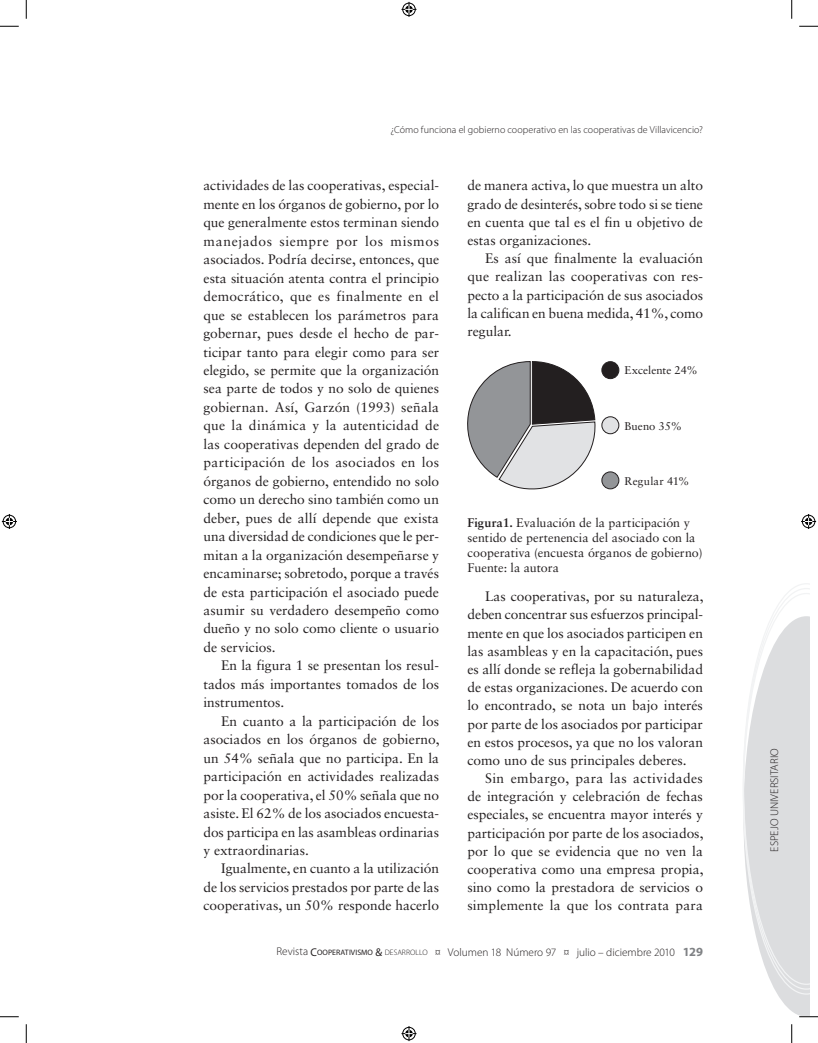
<style>
.page{position:relative;width:818px;height:1043px;background:#fff}
.page>*{position:absolute;margin:0;border:0;box-sizing:border-box;transform-origin:0 0}
.t1{font:13.75px/18.5px "Sabon LT Std";color:#231f20;text-align:justify}
.t2{font:12.5px/15px "Sabon LT Std";color:#231f20}
.t3{font:700 12.5px "Myriad Pro";color:#808285}
.t4{font:300 11.25px "Myriad Pro";color:#231f20}
.t5{font:11.25px "Sabon LT Std";letter-spacing:.01em;color:#231f20}
.t6{font:300 10px "Myriad Pro";letter-spacing:.005em;color:#231f20}
.s1{font-weight:700}
.s2{font-weight:400}
.s3{font-weight:400;font-size:7.88px}
.s4{font-size:7.88px}
</style>
<div class="page">
<svg style="left:467px;top:361px;width:129px;height:129px"></svg>
<div style="left:602px;top:361px;width:16px;height:17px;background:#231f20;border-radius:50%"></div>
<div style="left:601px;top:361px;width:18px;height:18px;border:1px solid #231f20;border-radius:50%"></div>
<div style="left:602px;top:417px;width:16px;height:17px;background:#e1e2e4;border-radius:50%"></div>
<div style="left:601px;top:416px;width:18px;height:18px;border:1px solid #231f20;border-radius:50%"></div>
<div style="left:602px;top:472px;width:16px;height:17px;background:#939598;border-radius:50%"></div>
<div style="left:601px;top:472px;width:18px;height:17px;border:1px solid #231f20;border-radius:50%"></div>
<svg style="left:0;top:25px;width:19px;height:2px"></svg>
<svg style="left:799px;top:25px;width:19px;height:2px"></svg>
<svg style="left:0;top:1016px;width:19px;height:1px"></svg>
<svg style="left:743px;top:583px;width:75px;height:434px"></svg>
<svg style="left:25px;top:0;width:2px;height:19px"></svg>
<svg style="left:25px;top:1024px;width:2px;height:18px"></svg>
<svg style="left:791px;top:0;width:1px;height:19px"></svg>
<svg style="left:791px;top:1024px;width:1px;height:18px"></svg>
<svg style="left:401px;top:2px;width:15px;height:15px"></svg>
<svg style="left:401px;top:1026px;width:15px;height:15px"></svg>
<svg style="left:2px;top:514px;width:15px;height:15px"></svg>
<svg style="left:801px;top:514px;width:15px;height:15px"></svg>
<p class="t6" style="left:390px;top:124px;width:314px">¿Cómo funciona el gobierno cooperativo en las cooperativas de Villavicencio?</p>
<p class="t1" style="left:203px;top:176px;width:237px">actividades de las cooperativas, especial&shy;mente en los órganos de gobierno, por lo que generalmente estos terminan siendo manejados siempre por los mismos asociados. Podría decirse, entonces, que esta situación atenta contra el principio democrático, que es finalmente en el que se establecen los parámetros para gobernar, pues desde el hecho de par&shy;ticipar tanto para elegir como para ser elegido, se permite que la organización sea parte de todos y no solo de quienes gobiernan. Así, Garzón (1993) señala que la dinámica y la autenticidad de las cooperativas dependen del grado de participación de los asociados en los órganos de gobierno, entendido no solo como un derecho sino también como un deber, pues de allí depende que exista una diversidad de condiciones que le per&shy;mitan a la organización desempeñarse y encaminarse; sobretodo, porque a través de esta participación el asociado puede asumir su verdadero desempeño como dueño y no solo como cliente o usuario de servicios.</p>
<p class="t1" style="left:203px;top:656px;width:237px;text-indent:18px">En la figura 1 se presentan los resul&shy;tados más importantes tomados de los instrumentos.</p>
<p class="t1" style="left:203px;top:711px;width:237px;text-indent:18px">En cuanto a la participación de los asociados en los órganos de gobierno, un 54% señala que no participa. En la participación en actividades realizadas por la cooperativa, el 50% señala que no asiste. El 62% de los asociados encuesta&shy;dos participa en las asambleas ordinarias y extraordinarias.</p>
<p class="t1" style="left:203px;top:859px;width:237px;text-indent:18px">Igualmente, en cuanto a la utilización de los servicios prestados por parte de las cooperativas, un 50% responde hacerlo</p>
<p class="t1" style="left:467px;top:176px;width:237px;line-height:18.1px">de manera activa, lo que muestra un alto grado de desinterés, sobre todo si se tiene en cuenta que tal es el fin u objetivo de estas organizaciones.</p>
<p class="t1" style="left:467px;top:249px;width:237px;line-height:18.1px;text-indent:18px">Es así que finalmente la evaluación que realizan las cooperativas con res&shy;pecto a la participación de sus asociados la califican en buena medida, 41%, como regular.</p>
<p class="t5" style="left:624px;top:364px;width:75px">Excelente 24%</p>
<p class="t5" style="left:624px;top:419px;width:59px">Bueno 35%</p>
<p class="t5" style="left:624px;top:474px;width:66px">Regular 41%</p>
<p class="t2" style="left:467px;top:515px;width:236px"><span class="s1">Figura1.</span> Evaluación de la participación y sentido de pertenencia del asociado con la cooperativa (encuesta órganos de gobierno)<br>Fuente: la autora</p>
<p class="t1" style="left:467px;top:587px;width:238px;line-height:18.1px;text-indent:18px">Las cooperativas, por su naturaleza, deben concentrar sus esfuerzos principal&shy;mente en que los asociados participen en las asambleas y en la capacitación, pues es allí donde se refleja la gobernabilidad de estas organizaciones. De acuerdo con lo encontrado, se nota un bajo interés por parte de los asociados por participar en estos procesos, ya que no los valoran como uno de sus principales deberes.</p>
<p class="t1" style="left:467px;top:769px;width:237px;line-height:18.1px;text-indent:18px">Sin embargo, para las actividades de integración y celebración de fechas especiales, se encuentra mayor interés y participación por parte de los asociados, por lo que se evidencia que no ven la cooperativa como una empresa propia, sino como la prestadora de servicios o simplemente la que los contrata para</p>
<p class="t4" style="left:276px;top:945px;width:400px">Revista <span class="s2">C</span><span class="s3">OOPERATIVISMO</span> <span class="s2">&amp;</span> <span class="s4">DESARROLLO</span> ¤ Volumen 18 Número 97 ¤ julio – diciembre 2010</p>
<p class="t3" style="left:683px;top:943px;width:22px">129</p>
<p class="t4" style="left:768px;top:851px;width:105px;rotate:-90deg">Espejo universitario</p>
</div>
